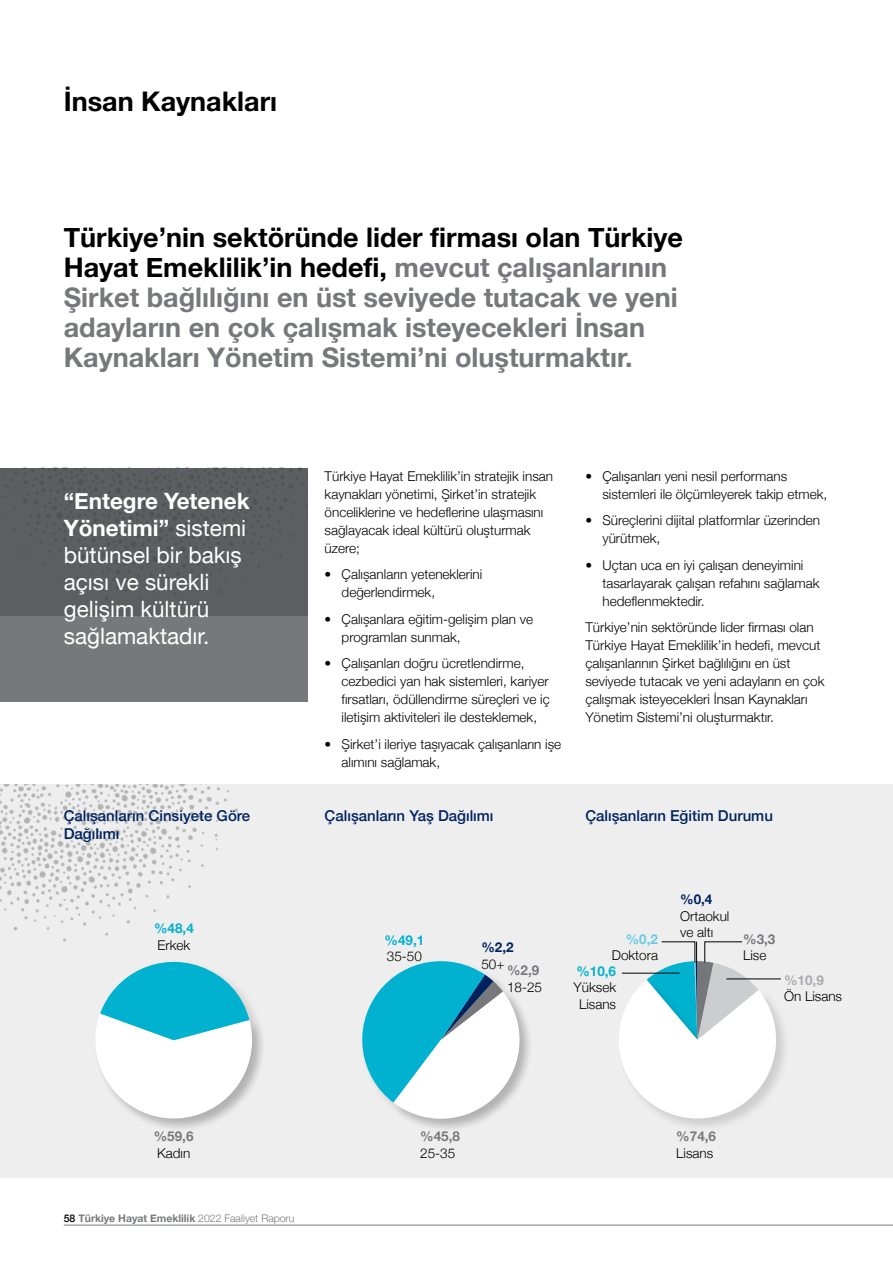
<style>
.page{position:relative;width:893px;height:1263px;background:#fff}
.page>*{position:absolute;margin:0;border:0;box-sizing:border-box;transform-origin:0 0}
.t1{font:700 27px/30px "Helvetica Neue";color:#77787b}
.t2{font:700 27px "Helvetica Neue";color:#000}
.t3{font:22.5px/27px "Helvetica Neue";color:#fff}
.t4{font:500 15px/18px "Helvetica Neue";color:#002360}
.t5{font:300 13.5px/18px "Helvetica Neue";color:#000}
.t6{font:700 13.5px "Helvetica Neue";color:#77787b}
.t7{font:700 13.5px "Helvetica Neue";color:#00b2cf}
.t8{font:700 13.5px "Helvetica Neue";color:#002360}
.t9{font:700 13.5px "Helvetica Neue";color:#a9abae}
.t10{font:700 13.5px "Helvetica Neue";color:#69cbdf}
.t11{font:700 10.5px "Helvetica Neue";color:#77787b}
.s1{color:#000}
.s2{font-weight:700}
.s3{font-weight:500;color:#000}
.s4{font-weight:300}
</style>
<div class="page">
<div style="left:0;top:784px;width:893px;height:394px;background:#eeeeef"></div>
<img style="left:0;top:784px;width:238px;height:158px">
<div style="left:0;top:468px;width:308px;height:234px;background:#77787b"></div>
<div style="left:0;top:468px;width:308px;height:147px;background:#5d5e61"></div>
<svg style="left:96px;top:961px;width:165px;height:166px"></svg>
<div style="left:392px;top:990px;width:142px;height:143px;background:#000;opacity:.14"></div>
<svg style="left:362px;top:961px;width:168px;height:163px"></svg>
<svg style="left:619px;top:941px;width:166px;height:186px"></svg>
<hr style="left:64px;top:1225px;width:829px;height:1px;background:#77787b">
<h1 class="t2" style="left:64px;top:81px;width:215px">İnsan Kaynakları</h1>
<p class="t1" style="left:64px;top:224px;width:621px"><span class="s1">Türkiye’nin sektöründe lider firması olan Türkiye Hayat Emeklilik’in hedefi,</span> mevcut çalışanlarının Şirket bağlılığını en üst seviyede tutacak ve yeni adayların en çok çalışmak isteyecekleri İnsan Kaynakları Yönetim Sistemi’ni oluşturmaktır.</p>
<h2 class="t3" style="left:64px;top:489px;width:187px"><span class="s2">“Entegre Yetenek<br>Yönetimi”</span> sistemi bütünsel bir bakış açısı ve sürekli gelişim kültürü sağlamaktadır.</h2>
<p class="t5" style="left:325px;top:466px;width:230px">Türkiye Hayat Emeklilik’in stratejik insan kaynakları yönetimi, Şirket’in stratejik önceliklerine ve hedeflerine ulaşmasını sağlayacak ideal kültürü oluşturmak üzere;</p>
<p class="t5" style="left:342px;top:564px;width:142px;text-indent:-17px">• Çalışanların yeteneklerini değerlendirmek,</p>
<p class="t5" style="left:342px;top:609px;width:193px;text-indent:-17px">• Çalışanlara eğitim-gelişim plan ve programları sunmak,</p>
<p class="t5" style="left:342px;top:653px;width:210px;text-indent:-17px">• Çalışanları doğru ücretlendirme, cezbedici yan hak sistemleri, kariyer fırsatları, ödüllendirme süreçleri ve iç iletişim aktiviteleri ile desteklemek,</p>
<p class="t5" style="left:342px;top:734px;width:221px;text-indent:-17px">• Şirket’i ileriye taşıyacak çalışanların işe alımını sağlamak,</p>
<p class="t5" style="left:602px;top:466px;width:226px;text-indent:-17px">• Çalışanları yeni nesil performans sistemleri ile ölçümleyerek takip etmek,</p>
<p class="t5" style="left:602px;top:510px;width:219px;text-indent:-17px">• Süreçlerini dijital platformlar üzerinden yürütmek,</p>
<p class="t5" style="left:602px;top:555px;width:219px;text-indent:-17px">• Uçtan uca en iyi çalışan deneyimini tasarlayarak çalışan refahını sağlamak hedeflenmektedir.</p>
<p class="t5" style="left:585px;top:617px;width:241px">Türkiye’nin sektöründe lider firması olan Türkiye Hayat Emeklilik’in hedefi, mevcut çalışanlarının Şirket bağlılığını en üst seviyede tutacak ve yeni adayların en çok çalışmak isteyecekleri İnsan Kaynakları Yönetim Sistemi’ni oluşturmaktır.</p>
<p class="t4" style="left:64px;top:805px;width:188px">Çalışanların Cinsiyete Göre<br>Dağılımı</p>
<p class="t4" style="left:325px;top:805px;width:170px">Çalışanların Yaş Dağılımı</p>
<p class="t4" style="left:585px;top:805px;width:189px">Çalışanların Eğitim Durumu</p>
<p class="t7" style="left:154px;top:918px;width:41px">%48,4</p>
<p class="t5" style="left:158px;top:935px;width:34px">Erkek</p>
<p class="t7" style="left:385px;top:929px;width:41px">%49,1</p>
<p class="t5" style="left:387px;top:946px;width:37px">35-50</p>
<p class="t8" style="left:481px;top:937px;width:34px">%2,2</p>
<p class="t5" style="left:481px;top:954px;width:25px">50+</p>
<p class="t6" style="left:507px;top:960px;width:34px">%2,9</p>
<p class="t5" style="left:507px;top:977px;width:37px">18-25</p>
<p class="t10" style="left:626px;top:928px;width:34px">%0,2</p>
<p class="t5" style="left:612px;top:945px;width:48px">Doktora</p>
<p class="t7" style="left:576px;top:960px;width:41px">%10,6</p>
<p class="t5" style="left:574px;top:978px;width:44px;line-height:16.5px;text-align:center">Yüksek<br>Lisans</p>
<p class="t8" style="left:680px;top:889px;width:34px">%0,4</p>
<p class="t5" style="left:680px;top:907px;width:51px;line-height:16.5px">Ortaokul ve altı</p>
<p class="t6" style="left:743px;top:928px;width:34px">%3,3</p>
<p class="t5" style="left:743px;top:945px;width:25px">Lise</p>
<p class="t9" style="left:784px;top:969px;width:41px">%10,9</p>
<p class="t5" style="left:784px;top:986px;width:59px">Ön Lisans</p>
<p class="t6" style="left:154px;top:1126px;width:41px">%59,6</p>
<p class="t5" style="left:157px;top:1143px;width:35px">Kadın</p>
<p class="t11" style="left:64px;top:1210px;width:232px"><span class="s3">58</span> Türkiye Hayat Emeklilik <span class="s4">2022 Faaliyet Raporu</span></p>
<p class="t6" style="left:420px;top:1125px;width:41px">%45,8</p>
<p class="t5" style="left:420px;top:1143px;width:37px">25-35</p>
<p class="t6" style="left:676px;top:1125px;width:41px">%74,6</p>
<p class="t5" style="left:676px;top:1143px;width:38px">Lisans</p>
</div>
